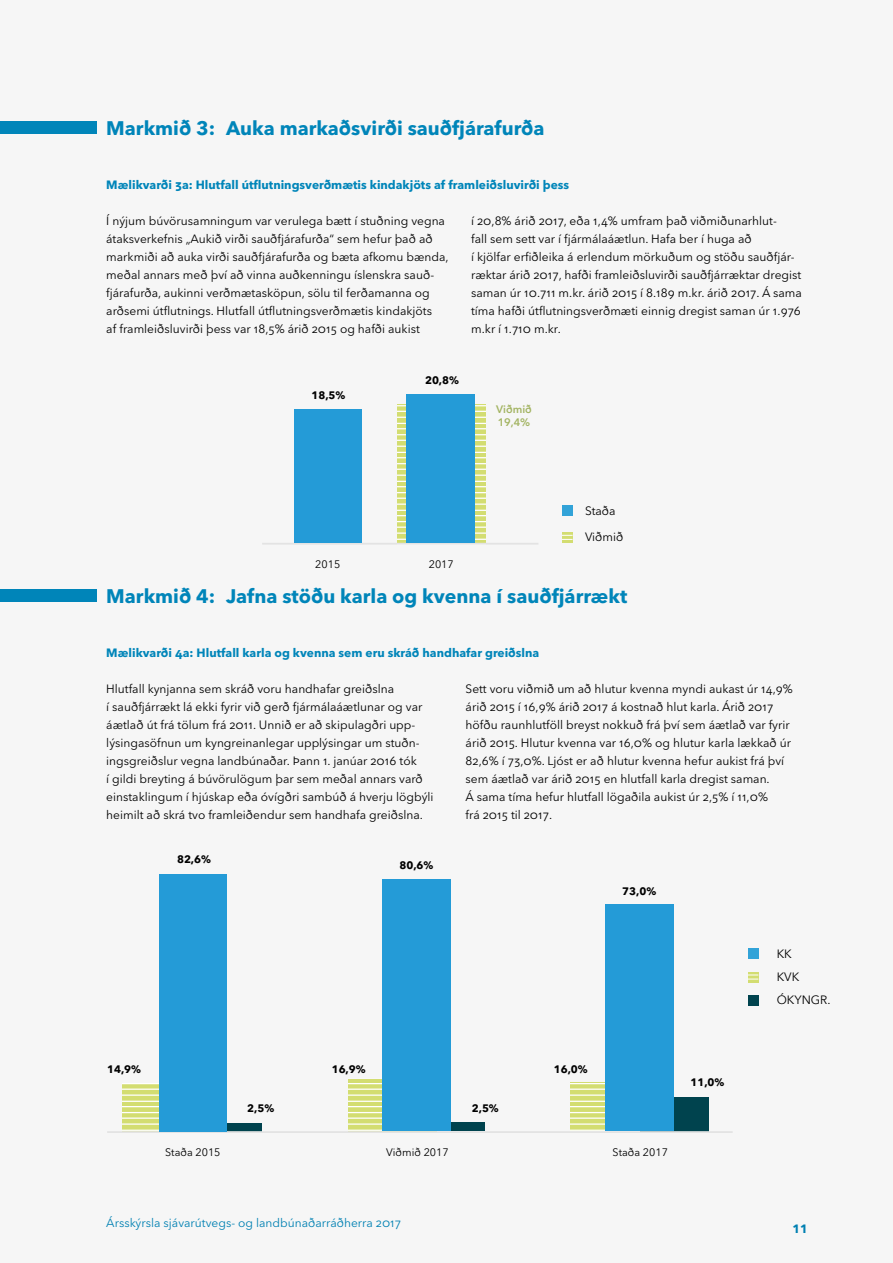
<style>
.page{position:relative;width:893px;height:1263px;background:#f6f6f6}
.page>*{position:absolute;margin:0;border:0;box-sizing:border-box;transform-origin:0 0}
.t1{font:700 19.5px "Avenir Next LT Pro";color:#0085b9}
.t2{font:12px/18px "Avenir Next LT Pro";color:#000}
.t3{font:700 12px "Avenir Next LT Pro";color:#0085b9}
.t4{font:12px "Avenir Next LT Pro";color:#0085b9}
.t5{font:700 10.8px "Avenir Next LT Pro";color:#000}
.t6{font:10.8px "Avenir Next LT Pro";color:#000}
.t7{font:600 10.8px/13.6px "Avenir Next LT Pro";color:#a3b462}
</style>
<div class="page">
<div style="left:0;top:122px;width:96px;height:12px;background:#0085b9"></div>
<svg style="left:397px;top:404px;width:88px;height:139px;fill:#d3dd71"></svg>
<hr style="left:262px;top:543px;width:276px;height:2px;background:#e3e3e3">
<div style="left:407px;top:394px;width:68px;height:148px;background:#249bd7"></div>
<div style="left:294px;top:410px;width:68px;height:133px;background:#249bd7"></div>
<div style="left:0;top:590px;width:96px;height:12px;background:#0085b9"></div>
<div style="left:193px;top:1123px;width:68px;height:8px;background:#00434e"></div>
<div style="left:417px;top:1123px;width:68px;height:8px;background:#00434e"></div>
<div style="left:641px;top:1097px;width:68px;height:34px;background:#00434e"></div>
<svg style="left:123px;top:1084px;width:36px;height:46px;fill:#d3dd71"></svg>
<svg style="left:348px;top:1078px;width:35px;height:53px;fill:#d3dd71"></svg>
<svg style="left:570px;top:1082px;width:35px;height:48px;fill:#d3dd71"></svg>
<hr style="left:107px;top:1131px;width:626px;height:2px;background:#e3e3e3">
<div style="left:383px;top:879px;width:68px;height:252px;background:#249bd7"></div>
<div style="left:605px;top:905px;width:68px;height:226px;background:#249bd7"></div>
<div style="left:159px;top:874px;width:68px;height:257px;background:#249bd7"></div>
<div style="left:748px;top:948px;width:10px;height:11px;background:#32a3d8"></div>
<div style="left:748px;top:972px;width:10px;height:10px;background:#d3dd71"></div>
<svg style="left:748px;top:974px;width:10px;height:6px"></svg>
<div style="left:748px;top:995px;width:10px;height:11px;background:#00434e"></div>
<div style="left:562px;top:505px;width:11px;height:11px;background:#32a3d8"></div>
<svg style="left:562px;top:532px;width:11px;height:10px"></svg>
<svg style="left:562px;top:535px;width:11px;height:5px"></svg>
<h1 class="t1" style="left:106px;top:116px;width:440px">Markmið 3: Auka markaðsvirði sauðfjárafurða</h1>
<p class="t3" style="left:106px;top:177px;width:464px">Mælikvarði 3a: Hlutfall útflutningsverðmætis kindakjöts af framleiðsluvirði þess</p>
<p class="t2" style="left:106px;top:212px;width:344px">Í nýjum búvörusamningum var verulega bætt í stuðning vegna átaksverkefnis „Aukið virði sauðfjárafurða“ sem hefur það að markmiði að auka virði sauðfjárafurða og bæta afkomu bænda, meðal annars með því að vinna auðkenningu íslenskra sauð&shy;fjárafurða, aukinni verðmætasköpun, sölu til ferðamanna og arðsemi útflutnings. Hlutfall útflutningsverðmætis kindakjöts<br>af framleiðsluvirði þess var 18,5% árið 2015 og hafði aukist</p>
<p class="t2" style="left:471px;top:212px;width:332px">í 20,8% árið 2017, eða 1,4% umfram það viðmiðunarhlut-<br>fall sem sett var í fjármálaáætlun. Hafa ber í huga að<br>í kjölfar erfiðleika á erlendum mörkuðum og stöðu sauðfjár&shy;ræktar árið 2017, hafði framleiðsluvirði sauðfjárræktar dregist saman úr 10.711 m.kr. árið 2015 í 8.189 m.kr. árið 2017. Á sama tíma hafði útflutningsverðmæti einnig dregist saman úr 1.976 m.kr í 1.710 m.kr.</p>
<p class="t5" style="left:311px;top:389px;width:36px">18,5%</p>
<p class="t5" style="left:425px;top:373px;width:36px">20,8%</p>
<p class="t7" style="left:496px;top:402px;width:37px">Viðmið<br>19,4%</p>
<p class="t6" style="left:315px;top:558px;width:27px">2015</p>
<p class="t6" style="left:429px;top:558px;width:27px">2017</p>
<p class="t2" style="left:585px;top:498px;width:40px;line-height:26.1px">Staða<br>Viðmið</p>
<h1 class="t1" style="left:106px;top:584px;width:522px">Markmið 4: Jafna stöðu karla og kvenna í sauðfjárrækt</h1>
<p class="t3" style="left:106px;top:645px;width:434px">Mælikvarði 4a: Hlutfall karla og kvenna sem eru skráð handhafar greiðslna</p>
<p class="t2" style="left:106px;top:680px;width:329px">Hlutfall kynjanna sem skráð voru handhafar greiðslna<br>í sauðfjárrækt lá ekki fyrir við gerð fjármálaáætlunar og var áætlað út frá tölum frá 2011. Unnið er að skipulagðri upp&shy;lýsingasöfnun um kyngreinanlegar upplýsingar um stuðn&shy;ingsgreiðslur vegna landbúnaðar. Þann 1. janúar 2016 tók<br>í gildi breyting á búvörulögum þar sem meðal annars varð einstaklingum í hjúskap eða óvígðri sambúð á hverju lögbýli heimilt að skrá tvo framleiðendur sem handhafa greiðslna.</p>
<p class="t2" style="left:466px;top:680px;width:329px">Sett voru viðmið um að hlutur kvenna myndi aukast úr 14,9% árið 2015 í 16,9% árið 2017 á kostnað hlut karla. Árið 2017 höfðu raunhlutföll breyst nokkuð frá því sem áætlað var fyrir árið 2015. Hlutur kvenna var 16,0% og hlutur karla lækkað úr 82,6% í 73,0%. Ljóst er að hlutur kvenna hefur aukist frá því sem áætlað var árið 2015 en hlutfall karla dregist saman.<br>Á sama tíma hefur hlutfall lögaðila aukist úr 2,5% í 11,0%<br>frá 2015 til 2017.</p>
<p class="t5" style="left:177px;top:853px;width:36px">82,6%</p>
<p class="t5" style="left:399px;top:858px;width:36px">80,6%</p>
<p class="t5" style="left:622px;top:884px;width:36px">73,0%</p>
<p class="t5" style="left:107px;top:1062px;width:36px">14,9%</p>
<p class="t5" style="left:247px;top:1102px;width:29px">2,5%</p>
<p class="t5" style="left:332px;top:1062px;width:36px">16,9%</p>
<p class="t5" style="left:472px;top:1102px;width:29px">2,5%</p>
<p class="t5" style="left:554px;top:1062px;width:36px">16,0%</p>
<p class="t6" style="left:165px;top:1146px;width:57px">Staða 2015</p>
<p class="t6" style="left:386px;top:1146px;width:64px">Viðmið 2017</p>
<p class="t6" style="left:613px;top:1146px;width:57px">Staða 2017</p>
<p class="t5" style="left:690px;top:1076px;width:36px">11,0%</p>
<p class="t2" style="left:777px;top:942px;width:55px;line-height:23px">KK<br>KVK<br>ÓKYNGR.</p>
<p class="t4" style="left:106px;top:1215px;width:296px">Ársskýrsla sjávarútvegs- og landbúnaðarráðherra 2017</p>
<p class="t3" style="left:792px;top:1221px;width:17px">11</p>
</div>
